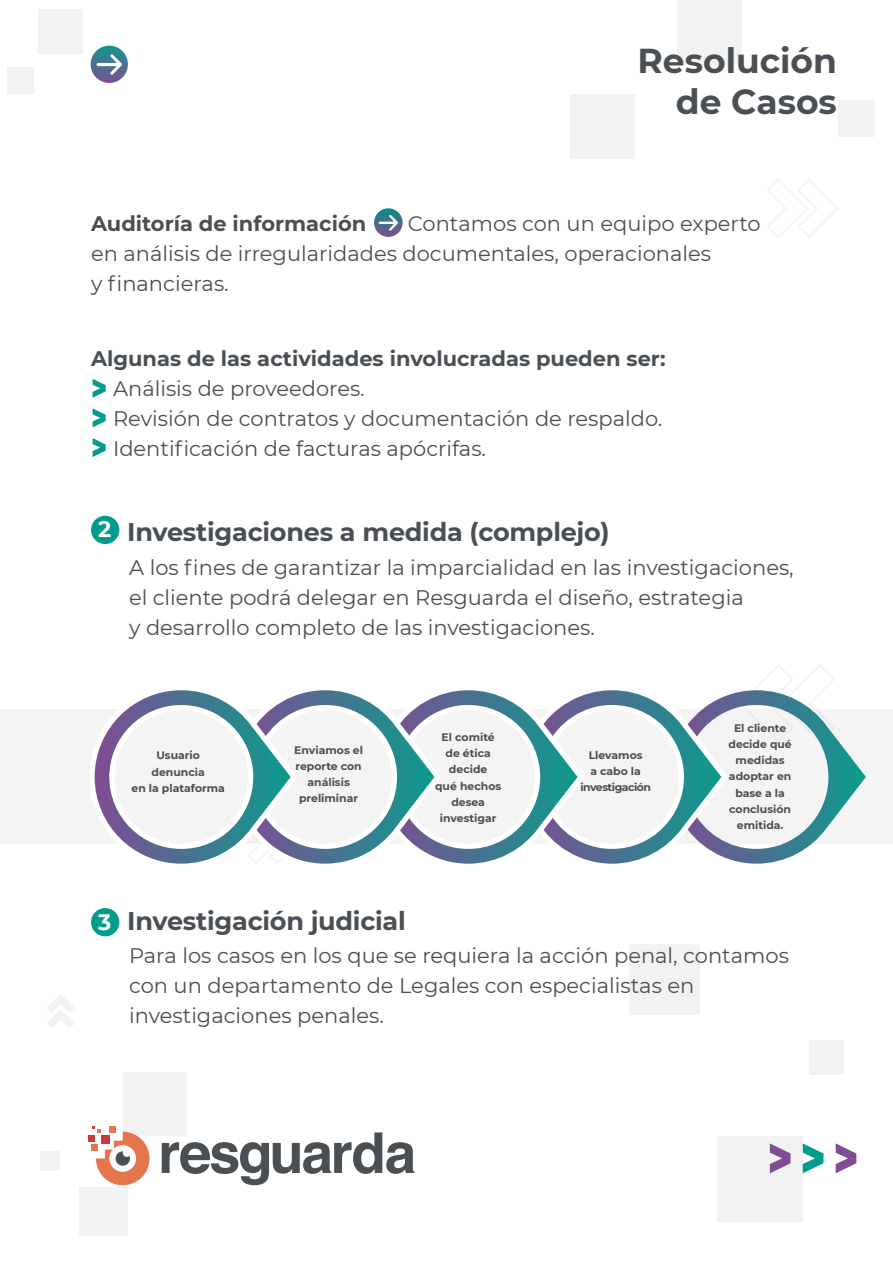
<style>
.page{position:relative;width:893px;height:1263px;background:#fff}
.page>*{position:absolute;margin:0;border:0;box-sizing:border-box;transform-origin:0 0}
.t1{font:700 34.5px/41.4px "Montserrat";color:#4a4f54;text-align:right}
.t2{font:700 25.5px "Montserrat";letter-spacing:-.01em;color:#4a4f54}
.t3{font:700 22.35px "Montserrat";color:#fff}
.t4{font:21px/30px "Montserrat";color:#4a4f54}
.t5{font:700 21px "Montserrat";color:#4a4f54}
.t6{font:700 10.8px/16.2px "Montserrat";color:#4a4f54;text-align:center}
.t7{font:700 10.8px/16.2px "Montserrat";letter-spacing:-.04em;color:#4a4f54;text-align:center}
</style>
<div class="page">
<div style="left:629px;top:944px;width:71px;height:70px;background:#f2f2f2"></div>
<div style="left:717px;top:1136px;width:86px;height:86px;background:#f2f2f2"></div>
<div style="left:809px;top:1040px;width:34px;height:35px;background:#f2f2f2"></div>
<div style="left:79px;top:1188px;width:49px;height:48px;background:#f2f2f2"></div>
<div style="left:41px;top:1151px;width:19px;height:19px;background:#f2f2f2"></div>
<div style="left:38px;top:9px;width:45px;height:44px;background:#f2f2f2"></div>
<div style="left:7px;top:67px;width:27px;height:26px;background:#f2f2f2"></div>
<div style="left:838px;top:100px;width:37px;height:37px;background:#f2f2f2"></div>
<div style="left:677px;top:1px;width:65px;height:64px;background:#f2f2f2"></div>
<div style="left:571px;top:94px;width:64px;height:64px;background:#f2f2f2"></div>
<div style="left:123px;top:1072px;width:64px;height:63px;background:#f2f2f2"></div>
<svg style="left:89px;top:1126px;width:61px;height:59px"></svg>
<svg style="left:162px;top:1132px;width:252px;height:53px"></svg>
<svg style="left:803px;top:1143px;width:20px;height:30px"></svg>
<svg style="left:770px;top:1143px;width:21px;height:30px"></svg>
<svg style="left:836px;top:1143px;width:20px;height:30px"></svg>
<svg style="left:91px;top:46px;width:37px;height:37px"></svg>
<svg style="left:97px;top:54px;width:25px;height:21px"></svg>
<svg style="left:767px;top:179px;width:71px;height:59px"></svg>
<svg style="left:47px;top:994px;width:27px;height:34px"></svg>
<div style="left:0;top:710px;width:893px;height:134px;background:#f4f4f4"></div>
<svg style="left:374px;top:208px;width:29px;height:29px"></svg>
<svg style="left:379px;top:215px;width:19px;height:16px"></svg>
<svg style="left:93px;top:379px;width:13px;height:19px"></svg>
<svg style="left:93px;top:408px;width:13px;height:19px"></svg>
<svg style="left:93px;top:438px;width:13px;height:19px"></svg>
<div style="left:91px;top:516px;width:28px;height:28px;background:#009c8d;border-radius:50%"></div>
<div style="left:91px;top:908px;width:28px;height:28px;background:#009c8d;border-radius:50%"></div>
<svg style="left:84px;top:665px;width:782px;height:199px"></svg>
<h1 class="t1" style="left:638px;top:38px;width:201px">Resolución de Casos</h1>
<p class="t5" style="left:91px;top:208px;width:277px">Auditoría de información</p>
<p class="t4" style="left:91px;top:208px;width:671px;text-indent:317px">Contamos con un equipo experto en análisis de irregularidades documentales, operacionales<br>y financieras.</p>
<p class="t5" style="left:91px;top:344px;width:576px">Algunas de las actividades involucradas pueden ser:</p>
<p class="t4" style="left:113px;top:373px;width:551px">Análisis de proveedores.<br>Revisión de contratos y documentación de respaldo.<br>Identificación de facturas apócrifas.</p>
<p class="t3" style="left:98px;top:513px;width:15px">2</p>
<p class="t2" style="left:127px;top:514px;width:484px">Investigaciones a medida (complejo)</p>
<p class="t4" style="left:129px;top:552px;width:666px">A los fines de garantizar la imparcialidad en las investigaciones, el cliente podrá delegar en Resguarda el diseño, estrategia<br>y desarrollo completo de las investigaciones.</p>
<p class="t6" style="left:131px;top:747px;width:95px">Usuario denuncia<br>en la plataforma</p>
<p class="t6" style="left:294px;top:741px;width:70px">Enviamos el reporte con análisis preliminar</p>
<p class="t6" style="left:435px;top:729px;width:68px">El comité de ética decide<br>qué hechos desea investigar</p>
<p class="t7" style="left:580px;top:746px;width:72px">Llevamos<br>a cabo la investigación</p>
<p class="t6" style="left:728px;top:719px;width:65px">El cliente decide qué medidas adoptar en base a la conclusión emitida.</p>
<p class="t3" style="left:98px;top:906px;width:15px">3</p>
<p class="t2" style="left:127px;top:902px;width:280px">Investigación judicial</p>
<p class="t4" style="left:129px;top:940px;width:661px">Para los casos en los que se requiera la acción penal, contamos con un departamento de Legales con especialistas en investigaciones penales.</p>
</div>
